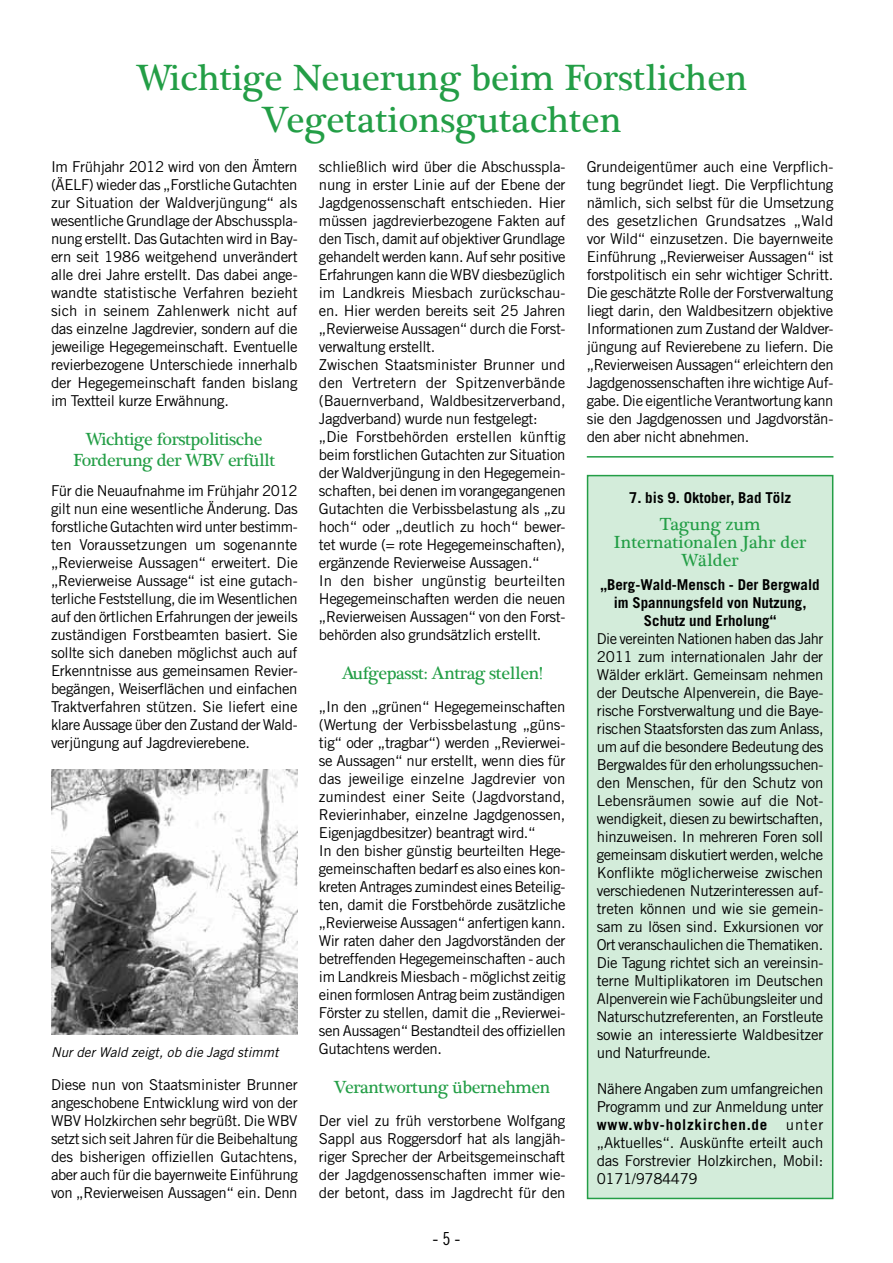
<style>
.page{position:relative;width:893px;height:1263px;background:#fff}
.page>*{position:absolute;margin:0;border:0;box-sizing:border-box;transform-origin:0 0}
.t1{font:37.5px/42px "Plantagenet Cherokee";color:#239e46;text-align:center}
.t2{font:18px/21px "Plantagenet Cherokee";letter-spacing:-.025em;color:#239e46;text-align:center}
.t3{font:18px/18px "Plantagenet Cherokee";color:#239e46;text-align:center}
.t4{font:18px "Trade Gothic Cond Eighteen";color:#000}
.t5{font:15px/18px "Trade Gothic";letter-spacing:-.025em;color:#000;text-align:justify}
.t6{font:700 15px/18px "Trade Gothic";color:#000;text-align:center}
.t7{font:italic 13.5px "Trade Gothic";color:#000}
.s1{font-weight:700}
</style>
<div class="page">
<img style="left:51px;top:770px;width:247px;height:264px">
<div style="left:588px;top:476px;width:245px;height:722px;background:#d3ecda"></div>
<div style="left:587px;top:475px;width:246px;height:724px;border:2px solid #239e46"></div>
<hr style="left:587px;top:456px;width:246px;height:2px;background:#239e46">
<h1 class="t1" style="left:137px;top:58px;width:612px">Wichtige Neuerung beim Forstlichen<br>Vegetationsgutachten</h1>
<p class="t5" style="left:51px;top:157px;width:248px">Im Frühjahr 2012 wird von den Ämtern (ÄELF) wieder das „Forstliche Gutachten zur Situation der Waldverjüngung“ als wesentliche Grundlage der Abschusspla&shy;nung erstellt. Das Gutachten wird in Bay&shy;ern seit 1986 weitgehend unverändert alle drei Jahre erstellt. Das dabei ange&shy;wandte statistische Verfahren bezieht sich in seinem Zahlenwerk nicht auf das einzelne Jagdrevier, sondern auf die jeweilige Hegegemeinschaft. Eventuelle revierbezogene Unterschiede innerhalb der Hegegemeinschaft fanden bislang im Textteil kurze Erwähnung.</p>
<p class="t2" style="left:73px;top:429px;width:204px">Wichtige forstpolitische<br>Forderung der WBV erfüllt</p>
<p class="t5" style="left:51px;top:481px;width:248px">Für die Neuaufnahme im Frühjahr 2012 gilt nun eine wesentliche Änderung. Das forstliche Gutachten wird unter bestimm&shy;ten Voraussetzungen um sogenannte „Revierweise Aussagen“ erweitert. Die „Revierweise Aussage“ ist eine gutach&shy;terliche Feststellung, die im Wesentlichen auf den örtlichen Erfahrungen der jeweils zuständigen Forstbeamten basiert. Sie sollte sich daneben möglichst auch auf Erkenntnisse aus gemeinsamen Revier&shy;begängen, Weiserflächen und einfachen Traktverfahren stützen. Sie liefert eine klare Aussage über den Zustand der Wald&shy;verjüngung auf Jagdrevierebene.</p>
<p class="t5" style="left:319px;top:157px;width:248px;text-align:left">schließlich wird über die Abschusspla&shy;nung in erster Linie auf der Ebene der Jagdgenossenschaft entschieden. Hier müssen jagdrevierbezogene Fakten auf den Tisch, damit auf objektiver Grundlage gehandelt werden kann. Auf sehr positive Erfahrungen kann die WBV diesbezüglich im Landkreis Miesbach zurückschau&shy;en. Hier werden bereits seit 25 Jahren „Revierweise Aussagen“ durch die Forst&shy;verwaltung erstellt.<br>Zwischen Staatsminister Brunner und den Vertretern der Spitzenverbände (Bauernverband, Waldbesitzerverband, Jagdverband) wurde nun festgelegt: „Die Forstbehörden erstellen künftig beim forstlichen Gutachten zur Situation der Waldverjüngung in den Hegegemein&shy;schaften, bei denen im vorangegangenen Gutachten die Verbissbelastung als „zu hoch“ oder „deutlich zu hoch“ bewer&shy;tet wurde (= rote Hegegemeinschaften), ergänzende Revierweise Aussagen.“<br>In den bisher ungünstig beurteilten Hegegemeinschaften werden die neuen „Revierweisen Aussagen“ von den Forst&shy;behörden also grundsätzlich erstellt.</p>
<p class="t2" style="left:342px;top:663px;width:202px">Aufgepasst: Antrag stellen!</p>
<p class="t5" style="left:319px;top:697px;width:248px;text-align:left">„In den „grünen“ Hegegemeinschaften (Wertung der Verbissbelastung „güns&shy;tig“ oder „tragbar“) werden „Revierwei&shy;se Aussagen“ nur erstellt, wenn dies für das jeweilige einzelne Jagdrevier von zumindest einer Seite (Jagdvorstand, Revierinhaber, einzelne Jagdgenossen, Eigenjagdbesitzer) beantragt wird.“<br>In den bisher günstig beurteilten Hege&shy;gemeinschaften bedarf es also eines kon&shy;kreten Antrages zumindest eines Beteilig&shy;ten, damit die Forstbehörde zusätzliche „Revierweise Aussagen“ anfertigen kann.<br>Wir raten daher den Jagdvorständen der betreffenden Hegegemeinschaften - auch im Landkreis Miesbach - möglichst zeitig einen formlosen Antrag beim zuständigen Förster zu stellen, damit die „Revierwei&shy;sen Aussagen“ Bestandteil des offiziellen Gutachtens werden.</p>
<p class="t2" style="left:334px;top:1077px;width:218px">Verantwortung übernehmen</p>
<p class="t5" style="left:319px;top:1111px;width:248px">Der viel zu früh verstorbene Wolfgang Sappl aus Roggersdorf hat als langjäh&shy;riger Sprecher der Arbeitsgemeinschaft der Jagdgenossenschaften immer wie&shy;der betont, dass im Jagdrecht für den</p>
<p class="t5" style="left:587px;top:157px;width:248px">Grundeigentümer auch eine Verpflich&shy;tung begründet liegt. Die Verpflichtung nämlich, sich selbst für die Umsetzung des gesetzlichen Grundsatzes „Wald vor Wild“ einzusetzen. Die bayernweite Einführung „Revierweiser Aussagen“ ist forstpolitisch ein sehr wichtiger Schritt.<br>Die geschätzte Rolle der Forstverwaltung liegt darin, den Waldbesitzern objektive Informationen zum Zustand der Waldver&shy;jüngung auf Revierebene zu liefern. Die „Revierweisen Aussagen“ erleichtern den Jagdgenossenschaften ihre wichtige Auf&shy;gabe. Die eigentliche Verantwortung kann sie den Jagdgenossen und Jagdvorstän&shy;den aber nicht abnehmen.</p>
<p class="t6" style="left:629px;top:488px;width:164px">7. bis 9. Oktober, Bad Tölz</p>
<p class="t3" style="left:614px;top:515px;width:194px">Tagung zum<br>Internationalen Jahr der<br>Wälder</p>
<p class="t6" style="left:600px;top:576px;width:221px">„Berg-Wald-Mensch - Der Bergwald im Spannungsfeld von Nutzung,<br>Schutz und Erholung“</p>
<p class="t5" style="left:597px;top:630px;width:228px">Die vereinten Nationen haben das Jahr 2011 zum internationalen Jahr der Wälder erklärt. Gemeinsam nehmen der Deutsche Alpenverein, die Baye&shy;rische Forstverwaltung und die Baye&shy;rischen Staatsforsten das zum Anlass, um auf die besondere Bedeutung des Bergwaldes für den erholungssuchen&shy;den Menschen, für den Schutz von Lebensräumen sowie auf die Not&shy;wendigkeit, diesen zu bewirtschaften, hinzuweisen. In mehreren Foren soll gemeinsam diskutiert werden, welche Konflikte möglicherweise zwischen verschiedenen Nutzerinteressen auf&shy;treten können und wie sie gemein&shy;sam zu lösen sind. Exkursionen vor Ort veranschaulichen die Thematiken.<br>Die Tagung richtet sich an vereinsin&shy;terne Multiplikatoren im Deutschen Alpenverein wie Fachübungsleiter und Naturschutzreferenten, an Forstleute sowie an interessierte Waldbesitzer und Naturfreunde.</p>
<p class="t5" style="left:597px;top:1080px;width:228px">Nähere Angaben zum umfangreichen Programm und zur Anmeldung unter <span class="s1">www.wbv-holzkirchen.de</span> unter „Aktuelles“. Auskünfte erteilt auch das Forstrevier Holzkirchen, Mobil:<br>0171/9784479</p>
<p class="t7" style="left:51px;top:1044px;width:229px">Nur der Wald zeigt, ob die Jagd stimmt</p>
<p class="t5" style="left:51px;top:1075px;width:248px">Diese nun von Staatsminister Brunner angeschobene Entwicklung wird von der WBV Holzkirchen sehr begrüßt. Die WBV setzt sich seit Jahren für die Beibehaltung des bisherigen offiziellen Gutachtens, aber auch für die bayernweite Einführung von „Revierweisen Aussagen“ ein. Denn</p>
<p class="t4" style="left:432px;top:1228px;width:29px">- 5 -</p>
</div>
